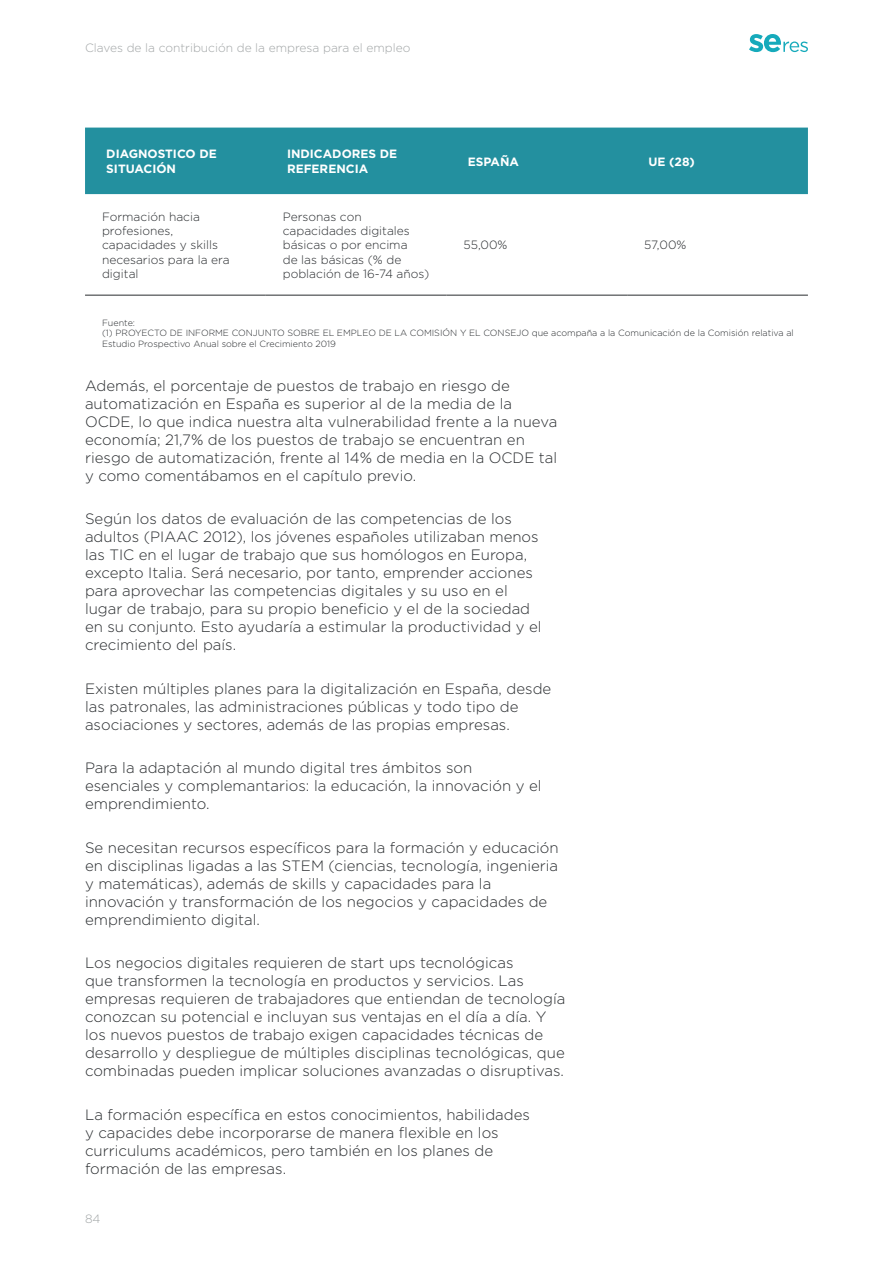
<style>
.page{position:relative;width:893px;height:1263px;background:#fff}
.page>*{position:absolute;margin:0;border:0;box-sizing:border-box;transform-origin:0 0}
.t1{font:300 15px/18px "Gotham";color:#292c2f}
.t2{font:300 12px/14.4px "Gotham";color:#292c2f}
.t3{font:700 12px/14.4px "Gotham";color:#fff}
.t4{font:300 12px "Gotham";color:#a1a5a6}
.t5{font:300 9px/10.8px "Gotham";color:#292c2f}
</style>
<div class="page">
<svg style="left:749px;top:34px;width:59px;height:18px"></svg>
<div style="left:85px;top:128px;width:723px;height:66px;background:#23909f"></div>
<hr style="left:85px;top:295px;width:181px;height:1px;background:#292c2f">
<hr style="left:266px;top:295px;width:180px;height:1px;background:#292c2f">
<hr style="left:446px;top:295px;width:181px;height:1px;background:#292c2f">
<hr style="left:627px;top:295px;width:181px;height:1px;background:#292c2f">
<p class="t4" style="left:85px;top:40px;width:327px">Claves de la contribución de la empresa para el empleo</p>
<p class="t3" style="left:106px;top:147px;width:112px">DIAGNOSTICO DE<br>SITUACIÓN</p>
<p class="t3" style="left:287px;top:147px;width:112px">INDICADORES DE<br>REFERENCIA</p>
<p class="t3" style="left:468px;top:154px;width:53px">ESPAÑA</p>
<p class="t3" style="left:648px;top:154px;width:48px">UE (28)</p>
<p class="t2" style="left:102px;top:209px;width:129px">Formación hacia profesiones, capacidades y skills necesarios para la era digital</p>
<p class="t2" style="left:283px;top:209px;width:148px">Personas con capacidades digitales básicas o por encima<br>de las básicas (% de población de 16-74 años)</p>
<p class="t2" style="left:463px;top:238px;width:45px">55,00%</p>
<p class="t2" style="left:644px;top:238px;width:44px">57,00%</p>
<p class="t5" style="left:102px;top:317px;width:693px">Fuente:<br>(1) PROYECTO DE INFORME CONJUNTO SOBRE EL EMPLEO DE LA COMISIÓN Y EL CONSEJO que acompaña a la Comunicación de la Comisión relativa al<br>Estudio Prospectivo Anual sobre el Crecimiento 2019</p>
<p class="t1" style="left:85px;top:376px;width:474px">Además, el porcentaje de puestos de trabajo en riesgo de automatización en España es superior al de la media de la OCDE, lo que indica nuestra alta vulnerabilidad frente a la nueva economía; 21,7% de los puestos de trabajo se encuentran en riesgo de automatización, frente al 14% de media en la OCDE tal y como comentábamos en el capítulo previo.</p>
<p class="t1" style="left:85px;top:510px;width:458px">Según los datos de evaluación de las competencias de los adultos (PIAAC 2012), los jóvenes españoles utilizaban menos las TIC en el lugar de trabajo que sus homólogos en Europa, excepto Italia. Será necesario, por tanto, emprender acciones para aprovechar las competencias digitales y su uso en el lugar de trabajo, para su propio beneficio y el de la sociedad en su conjunto. Esto ayudaría a estimular la productividad y el crecimiento del país.</p>
<p class="t1" style="left:85px;top:679px;width:468px">Existen múltiples planes para la digitalización en España, desde las patronales, las administraciones públicas y todo tipo de asociaciones y sectores, además de las propias empresas.</p>
<p class="t1" style="left:85px;top:759px;width:458px">Para la adaptación al mundo digital tres ámbitos son esenciales y complemantarios: la educación, la innovación y el emprendimiento.</p>
<p class="t1" style="left:85px;top:838px;width:475px">Se necesitan recursos específicos para la formación y educación en disciplinas ligadas a las STEM (ciencias, tecnología, ingenieria y matemáticas), además de skills y capacidades para la innovación y transformación de los negocios y capacidades de emprendimiento digital.</p>
<p class="t1" style="left:85px;top:954px;width:482px">Los negocios digitales requieren de start ups tecnológicas<br>que transformen la tecnología en productos y servicios. Las empresas requieren de trabajadores que entiendan de tecnología conozcan su potencial e incluyan sus ventajas en el día a día. Y los nuevos puestos de trabajo exigen capacidades técnicas de desarrollo y despliegue de múltiples disciplinas tecnológicas, que combinadas pueden implicar soluciones avanzadas o disruptivas.</p>
<p class="t1" style="left:85px;top:1105px;width:446px">La formación específica en estos conocimientos, habilidades y capacides debe incorporarse de manera flexible en los curriculums académicos, pero también en los planes de formación de las empresas.</p>
<p class="t4" style="left:85px;top:1211px;width:17px">84</p>
</div>
